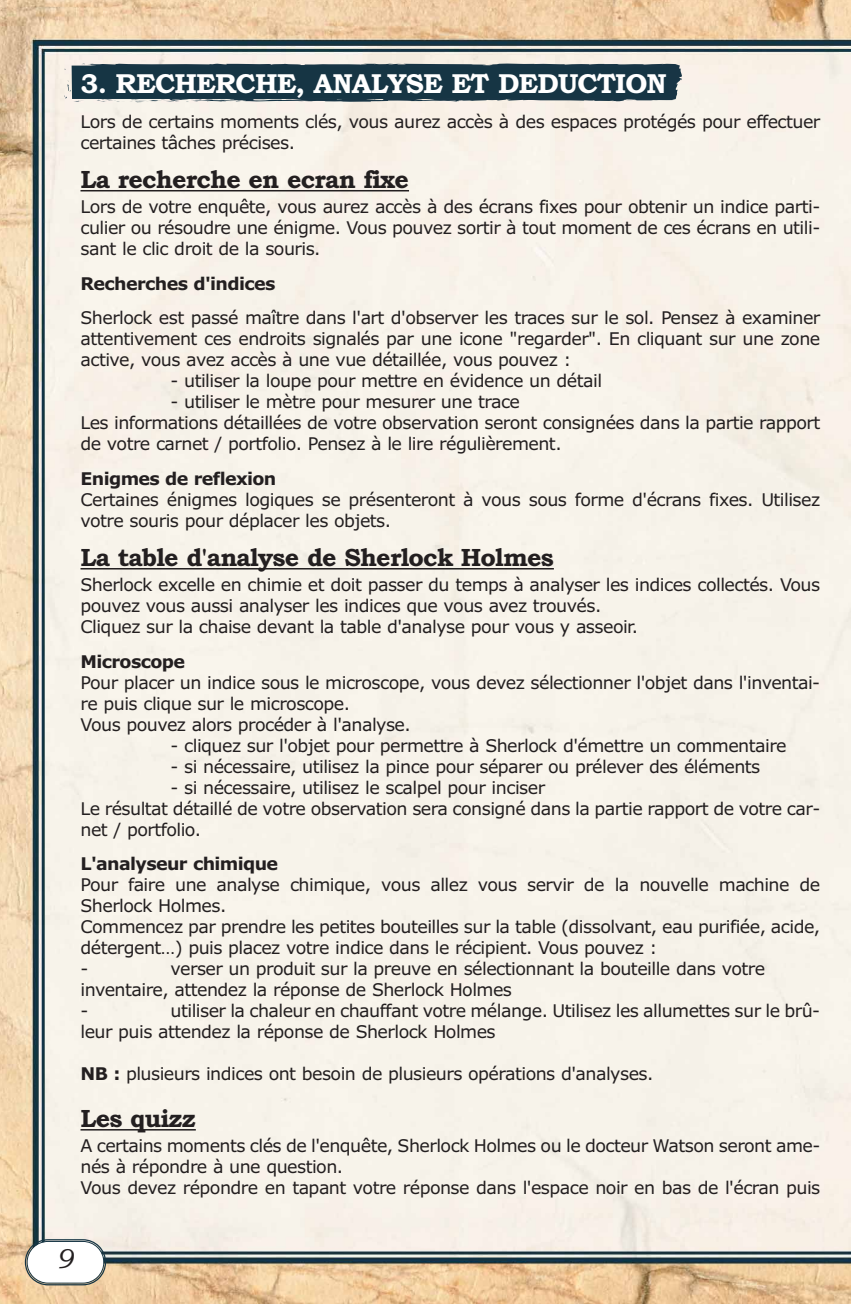
<style>
.page{position:relative;width:851px;height:1304px;background:#fff}
.page>*{position:absolute;margin:0;border:0;box-sizing:border-box;transform-origin:0 0}
.t1{font:700 27.5px "Bookman Old Style";letter-spacing:-.035em;color:#fff}
.t2{font:italic 27.5px "Bookman Old Style";color:#231f20}
.t3{font:700 25px "Bookman Old Style";letter-spacing:-.035em;color:#231f20}
.t4{font:17.5px/21px "Verdana";letter-spacing:-.03em;color:#231f20}
.t5{font:700 17.5px "Verdana";letter-spacing:-.035em;color:#231f20}
.s1{font-weight:700}
</style>
<div class="page">
<img style="left:0;top:0;width:850px;height:1304px">
<svg style="left:64px;top:63px;width:617px;height:40px;background:#2f4a56"></svg>
<hr style="left:80px;top:190px;width:329px;height:1px;background:#231f20">
<hr style="left:80px;top:568px;width:474px;height:1px;background:#231f20">
<hr style="left:80px;top:1129px;width:116px;height:2px;background:#231f20">
<svg style="left:24px;top:1238px;width:83px;height:48px"></svg>
<h1 class="t1" style="left:80px;top:73px;width:587px">3. RECHERCHE, ANALYSE ET DEDUCTION</h1>
<p class="t4" style="left:80px;top:112px;width:741px">Lors de certains moments clés, vous aurez accès à des espaces protégés pour effectuer certaines tâches précises.</p>
<h2 class="t3" style="left:80px;top:170px;width:330px">La recherche en ecran fixe</h2>
<p class="t4" style="left:80px;top:198px;width:741px;text-align:justify">Lors de votre enquête, vous aurez accès à des écrans fixes pour obtenir un indice parti&shy;culier ou résoudre une énigme. Vous pouvez sortir à tout moment de ces écrans en utili&shy;sant le clic droit de la souris.</p>
<p class="t5" style="left:80px;top:276px;width:196px">Recherches d'indices</p>
<p class="t4" style="left:80px;top:309px;width:741px;text-align:justify">Sherlock est passé maître dans l'art d'observer les traces sur le sol. Pensez à examiner attentivement ces endroits signalés par une icone "regarder". En cliquant sur une zone active, vous avez accès à une vue détaillée, vous pouvez :</p>
<p class="t4" style="left:170px;top:372px;width:433px">- utiliser la loupe pour mettre en évidence un détail</p>
<p class="t4" style="left:80px;top:393px;width:741px;text-indent:90px">- utiliser le mètre pour mesurer une trace<br>Les informations détaillées de votre observation seront consignées dans la partie rapport de votre carnet / portfolio. Pensez à le lire régulièrement.</p>
<p class="t5" style="left:80px;top:471px;width:197px">Enigmes de reflexion</p>
<p class="t4" style="left:80px;top:490px;width:741px">Certaines énigmes logiques se présenteront à vous sous forme d'écrans fixes. Utilisez votre souris pour déplacer les objets.</p>
<h2 class="t3" style="left:80px;top:548px;width:475px">La table d'analyse de Sherlock Holmes</h2>
<p class="t4" style="left:80px;top:576px;width:741px">Sherlock excelle en chimie et doit passer du temps à analyser les indices collectés. Vous pouvez vous aussi analyser les indices que vous avez trouvés.<br>Cliquez sur la chaise devant la table d'analyse pour vous y asseoir.</p>
<p class="t5" style="left:80px;top:654px;width:106px">Microscope</p>
<p class="t4" style="left:80px;top:673px;width:741px">Pour placer un indice sous le microscope, vous devez sélectionner l'objet dans l'inventai&shy;re puis clique sur le microscope.<br>Vous pouvez alors procéder à l'analyse.</p>
<p class="t4" style="left:170px;top:736px;width:617px">- cliquez sur l'objet pour permettre à Sherlock d'émettre un commentaire</p>
<p class="t4" style="left:170px;top:757px;width:591px">- si nécessaire, utilisez la pince pour séparer ou prélever des éléments</p>
<p class="t4" style="left:80px;top:778px;width:741px;text-indent:90px">- si nécessaire, utilisez le scalpel pour inciser<br>Le résultat détaillé de votre observation sera consigné dans la partie rapport de votre car&shy;net / portfolio.</p>
<p class="t5" style="left:80px;top:857px;width:199px">L'analyseur chimique</p>
<p class="t4" style="left:80px;top:876px;width:741px">Pour faire une analyse chimique, vous allez vous servir de la nouvelle machine de Sherlock Holmes.<br>Commencez par prendre les petites bouteilles sur la table (dissolvant, eau purifiée, acide, détergent…) puis placez votre indice dans le récipient. Vous pouvez :<br>-</p>
<p class="t4" style="left:80px;top:960px;width:686px;text-indent:90px">verser un produit sur la preuve en sélectionnant la bouteille dans votre inventaire, attendez la réponse de Sherlock Holmes<br>-</p>
<p class="t4" style="left:80px;top:1002px;width:741px;text-indent:90px">utiliser la chaleur en chauffant votre mélange. Utilisez les allumettes sur le brû&shy;leur puis attendez la réponse de Sherlock Holmes</p>
<p class="t4" style="left:80px;top:1065px;width:574px"><span class="s1">NB :</span> plusieurs indices ont besoin de plusieurs opérations d'analyses.</p>
<h2 class="t3" style="left:80px;top:1109px;width:117px">Les quizz</h2>
<p class="t4" style="left:80px;top:1137px;width:741px">A certains moments clés de l'enquête, Sherlock Holmes ou le docteur Watson seront ame&shy;nés à répondre à une question.<br>Vous devez répondre en tapant votre réponse dans l'espace noir en bas de l'écran puis</p>
<h1 class="t2" style="left:56px;top:1243px;width:19px">9</h1>
</div>
